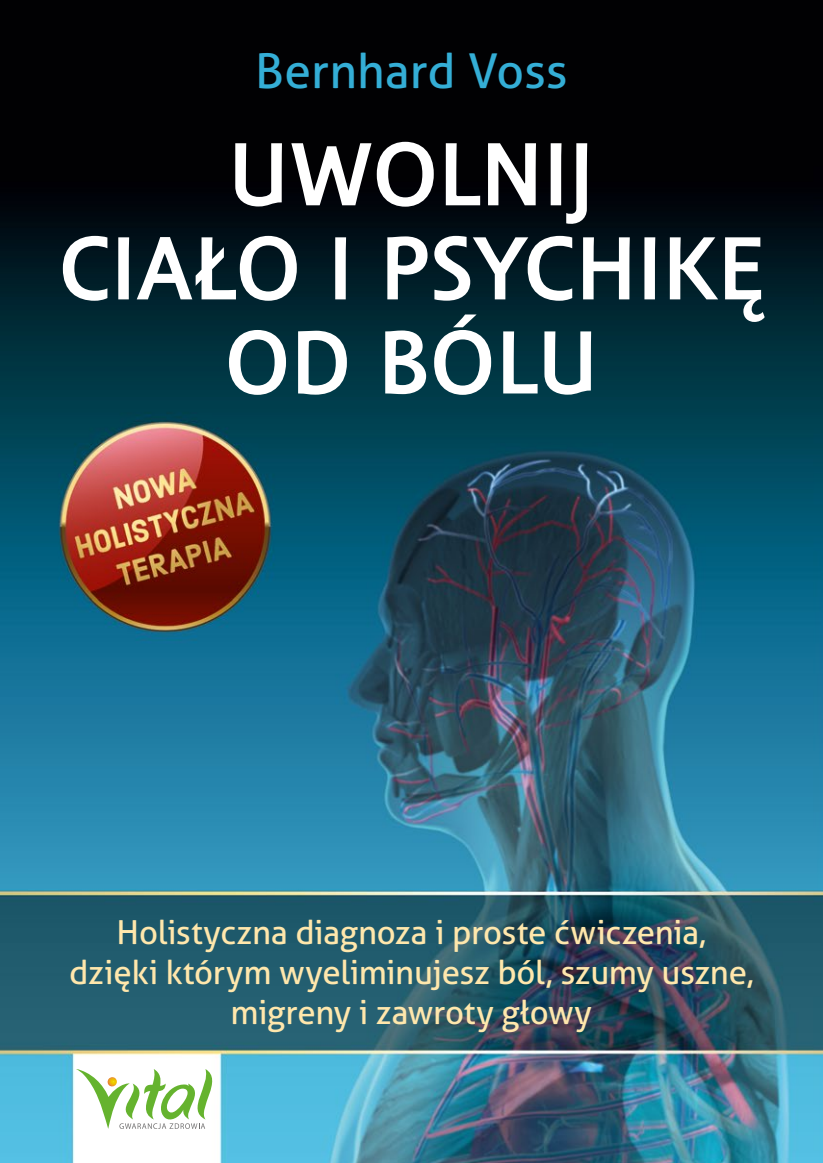
<style>
.page{position:relative;width:823px;height:1163px;background:#fff}
.page>*{position:absolute;margin:0;border:0;box-sizing:border-box;transform-origin:0 0}
.t1{font:700 92px/94px "Amor Sans Pro";letter-spacing:-.005em;color:#fff;text-align:center}
.t2{font:48px "Aller";color:#34aed6}
.t3{font:33px/40px "Aller";letter-spacing:-.01em;color:#ffe7ac;text-align:center}
</style>
<div class="page">
<img style="left:0;top:0;width:822px;height:1162px">
<svg style="left:76px;top:1068px;width:136px;height:60px"></svg>
<h2 class="t2" style="left:255px;top:42px;width:314px">Bernhard Voss</h2>
<h1 class="t1" style="left:58px;top:130px;width:707px">UWOLNIJ<br>CIAŁO I PSYCHIKĘ<br>OD BÓLU</h1>
<p class="t3" style="left:69px;top:912px;width:685px">Holistyczna diagnoza i proste ćwiczenia, dzięki którym wyeliminujesz ból, szumy uszne, migreny i zawroty głowy</p>
</div>
